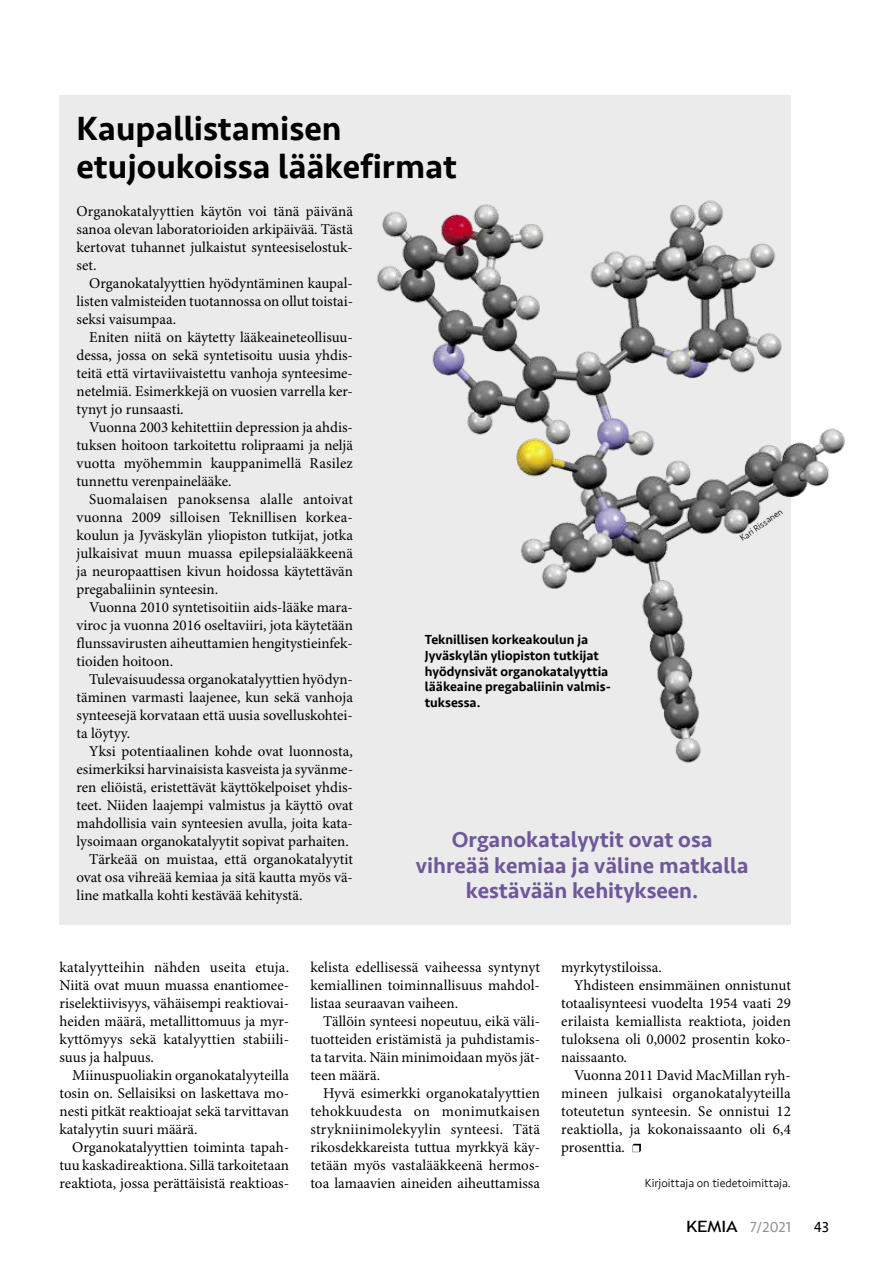
<style>
.page{position:relative;width:893px;height:1263px;background:#fff}
.page>*{position:absolute;margin:0;border:0;box-sizing:border-box;transform-origin:0 0}
.t1{font:500 34.5px/37.5px "Seravek";color:#000}
.t2{font:500 22.5px/25.5px "Seravek";color:#6e589a;text-align:center}
.t3{font:15px/18px "Minion Pro";color:#000;text-align:justify}
.t4{font:15px "Seravek";color:#939393}
.t5{font:15px "Seravek";color:#000}
.t6{font:500 13.5px/15.8px "Seravek";color:#000}
.t7{font:300 12px "Seravek";color:#000}
.t8{font:300 9px "Seravek";color:#000}
.s1{font-family:"Trebuchet MS";font-size:15.6px;color:#000}
</style>
<div class="page">
<div style="left:60px;top:96px;width:731px;height:829px;background:#ebebeb"></div>
<img style="left:377px;top:200px;width:468px;height:563px">
<svg style="left:632px;top:1144px;width:9px;height:8px"></svg>
<h1 class="t1" style="left:77px;top:110px;width:382px">Kaupallistamisen etujoukoissa lääkefirmat</h1>
<p class="t3" style="left:77px;top:203px;width:278px">Organokatalyyttien käytön voi tänä päivänä sanoa olevan laboratorioiden arkipäivää. Tästä kertovat tuhannet julkaistut synteesiselostuk&shy;set.</p>
<p class="t3" style="left:77px;top:275px;width:278px;text-indent:13px">Organokatalyyttien hyödyntäminen kaupal&shy;listen valmisteiden tuotannossa on ollut toistai&shy;seksi vaisumpaa.</p>
<p class="t3" style="left:77px;top:329px;width:278px;text-indent:13px">Eniten niitä on käytetty lääkeaineteollisuu&shy;dessa, jossa on sekä syntetisoitu uusia yhdis&shy;teitä että virtaviivaistettu vanhoja synteesime&shy;netelmiä. Esimerkkejä on vuosien varrella ker&shy;tynyt jo runsaasti.</p>
<p class="t3" style="left:77px;top:419px;width:278px;text-indent:13px">Vuonna 2003 kehitettiin depression ja ahdis&shy;tuksen hoitoon tarkoitettu rolipraami ja neljä vuotta myöhemmin kauppanimellä Rasilez tunnettu verenpainelääke.</p>
<p class="t3" style="left:77px;top:491px;width:278px;text-indent:13px">Suomalaisen panoksensa alalle antoivat vuonna 2009 silloisen Teknillisen korkea&shy;koulun ja Jyväskylän yliopiston tutkijat, jotka julkaisivat muun muassa epilepsialääkkeenä ja neuropaattisen kivun hoidossa käytettävän pregabaliinin synteesin.</p>
<p class="t3" style="left:77px;top:599px;width:278px;text-indent:13px">Vuonna 2010 syntetisoitiin aids-lääke mara&shy;viroc ja vuonna 2016 oseltaviiri, jota käytetään flunssavirusten aiheuttamien hengitystieinfek&shy;tioiden hoitoon.</p>
<p class="t3" style="left:77px;top:671px;width:278px;text-indent:13px">Tulevaisuudessa organokatalyyttien hyödyn&shy;täminen varmasti laajenee, kun sekä vanhoja synteesejä korvataan että uusia sovelluskohtei&shy;ta löytyy.</p>
<p class="t3" style="left:89px;top:743px;width:265px">Yksi potentiaalinen kohde ovat luonnosta,</p>
<p class="t3" style="left:77px;top:761px;width:278px">esimerkiksi harvinaisista kasveista ja syvänme-</p>
<p class="t3" style="left:77px;top:779px;width:278px">ren eliöistä, eristettävät käyttökelpoiset yhdis-</p>
<p class="t3" style="left:77px;top:797px;width:278px">teet. Niiden laajempi valmistus ja käyttö ovat</p>
<p class="t3" style="left:77px;top:815px;width:278px">mahdollisia vain synteesien avulla, joita kata-</p>
<p class="t3" style="left:77px;top:833px;width:274px">lysoimaan organokatalyytit sopivat parhaiten.</p>
<p class="t3" style="left:89px;top:851px;width:265px">Tärkeää on muistaa, että organokatalyytit</p>
<p class="t3" style="left:77px;top:869px;width:278px">ovat osa vihreää kemiaa ja sitä kautta myös vä-</p>
<p class="t3" style="left:77px;top:887px;width:227px">line matkalla kohti kestävää kehitystä.</p>
<p class="t8" style="left:738px;top:535px;width:51px;rotate:-35deg">Kari Rissanen</p>
<p class="t6" style="left:425px;top:632px;width:188px">Teknillisen korkeakoulun ja<br>Jyväskylän yliopiston tutkijat hyödynsivät organokatalyyttia lääkeaine pregabaliinin valmis&shy;tuksessa.</p>
<h2 class="t2" style="left:416px;top:827px;width:334px">Organokatalyytit ovat osa vihreää kemiaa ja väline matkalla kestävään kehitykseen.</h2>
<p class="t3" style="left:60px;top:959px;width:231px">katalyytteihin nähden useita etuja.<br>Niitä ovat muun muassa enantiomee&shy;riselektiivisyys, vähäisempi reaktiovai&shy;heiden määrä, metallittomuus ja myr&shy;kyttömyys sekä katalyyttien stabiili&shy;suus ja halpuus.</p>
<p class="t3" style="left:60px;top:1067px;width:231px;text-indent:13px">Miinuspuoliakin organokatalyyteilla tosin on. Sellaisiksi on laskettava mo&shy;nesti pitkät reaktioajat sekä tarvittavan katalyytin suuri määrä.</p>
<p class="t3" style="left:60px;top:1139px;width:231px;text-indent:13px">Organokatalyyttien toiminta tapah&shy;tuu kaskadireaktiona. Sillä tarkoitetaan reaktiota, jossa perättäisistä reaktioas-</p>
<p class="t3" style="left:310px;top:959px;width:231px">kelista edellisessä vaiheessa syntynyt kemiallinen toiminnallisuus mahdol&shy;listaa seuraavan vaiheen.</p>
<p class="t3" style="left:310px;top:1013px;width:231px;text-indent:13px">Tällöin synteesi nopeutuu, eikä väli&shy;tuotteiden eristämistä ja puhdistamis&shy;ta tarvita. Näin minimoidaan myös jät&shy;teen määrä.</p>
<p class="t3" style="left:310px;top:1085px;width:231px;text-indent:13px">Hyvä esimerkki organokatalyyttien tehokkuudesta on monimutkaisen strykniinimolekyylin synteesi. Tätä rikosdekkareista tuttua myrkkyä käy&shy;tetään myös vastalääkkeenä hermos&shy;toa lamaavien aineiden aiheuttamissa</p>
<p class="t3" style="left:561px;top:959px;width:102px">myrkytystiloissa.</p>
<p class="t3" style="left:574px;top:977px;width:218px">Yhdisteen ensimmäinen onnistunut</p>
<p class="t3" style="left:561px;top:995px;width:231px">totaalisynteesi vuodelta 1954 vaati 29</p>
<p class="t3" style="left:561px;top:1013px;width:231px">erilaista kemiallista reaktiota, joiden</p>
<p class="t3" style="left:561px;top:1031px;width:231px">tuloksena oli 0,0002 prosentin koko-</p>
<p class="t3" style="left:561px;top:1049px;width:67px">naissaanto.</p>
<p class="t3" style="left:574px;top:1067px;width:218px">Vuonna 2011 David MacMillan ryh-</p>
<p class="t3" style="left:561px;top:1085px;width:231px">mineen julkaisi organokatalyyteilla</p>
<p class="t3" style="left:561px;top:1103px;width:231px">toteutetun synteesin. Se onnistui 12</p>
<p class="t3" style="left:561px;top:1121px;width:231px">reaktiolla, ja kokonaissaanto oli 6,4</p>
<p class="t3" style="left:561px;top:1139px;width:65px">prosenttia.</p>
<p class="t7" style="left:645px;top:1176px;width:148px">Kirjoittaja on tiedetoimittaja.</p>
<p class="t4" style="left:686px;top:1215px;width:106px"><span class="s1">KEMIA</span> 7/2021</p>
<p class="t5" style="left:814px;top:1215px;width:17px">43</p>
</div>
